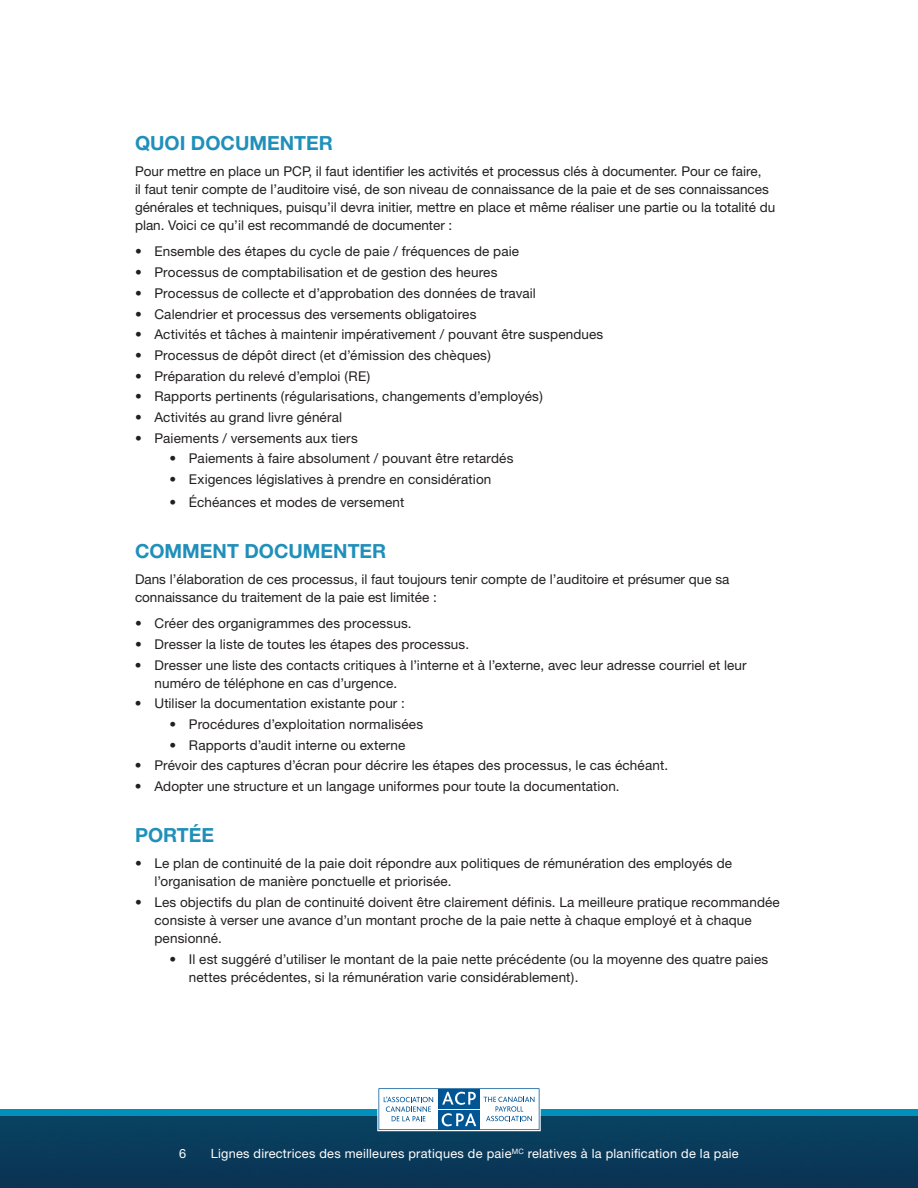
<style>
.page{position:relative;width:918px;height:1188px;background:#fff}
.page>*{position:absolute;margin:0;border:0;box-sizing:border-box;transform-origin:0 0}
.t1{font:700 19.5px "Helvetica Neue";color:#2090ba}
.t2{font:13.5px/18px "Helvetica Neue";letter-spacing:.01em;color:#231f20}
.t3{font:12.75px "Helvetica Neue";letter-spacing:.02em;color:#fff}
</style>
<div class="page">
<div style="left:0;top:1115px;width:918px;height:73px;background:#093a5a"></div>
<div style="left:0;top:1109px;width:918px;height:6px;background:#0090ba"></div>
<div style="left:377px;top:1087px;width:164px;height:44px;background:#fff"></div>
<svg style="left:378px;top:1088px;width:162px;height:42px"></svg>
<h1 class="t1" style="left:135px;top:131px;width:199px">QUOI DOCUMENTER</h1>
<p class="t2" style="left:135px;top:162px;width:642px">Pour mettre en place un PCP, il faut identifier les activités et processus clés à documenter. Pour ce faire,<br>il faut tenir compte de l’auditoire visé, de son niveau de connaissance de la paie et de ses connaissances générales et techniques, puisqu’il devra initier, mettre en place et même réaliser une partie ou la totalité du plan. Voici ce qu’il est recommandé de documenter :</p>
<p class="t2" style="left:135px;top:242px;width:386px">• Ensemble des étapes du cycle de paie / fréquences de paie</p>
<p class="t2" style="left:135px;top:263px;width:364px">• Processus de comptabilisation et de gestion des heures</p>
<p class="t2" style="left:135px;top:284px;width:402px">• Processus de collecte et d’approbation des données de travail</p>
<p class="t2" style="left:135px;top:305px;width:343px">• Calendrier et processus des versements obligatoires</p>
<p class="t2" style="left:135px;top:325px;width:470px">• Activités et tâches à maintenir impérativement / pouvant être suspendues</p>
<p class="t2" style="left:135px;top:346px;width:357px">• Processus de dépôt direct (et d’émission des chèques)</p>
<p class="t2" style="left:135px;top:367px;width:237px">• Préparation du relevé d’emploi (RE)</p>
<p class="t2" style="left:135px;top:387px;width:409px">• Rapports pertinents (régularisations, changements d’employés)</p>
<p class="t2" style="left:135px;top:408px;width:209px">• Activités au grand livre général</p>
<p class="t2" style="left:135px;top:429px;width:224px">• Paiements / versements aux tiers</p>
<p class="t2" style="left:169px;top:449px;width:345px">• Paiements à faire absolument / pouvant être retardés</p>
<p class="t2" style="left:169px;top:470px;width:323px">• Exigences législatives à prendre en considération</p>
<p class="t2" style="left:169px;top:493px;width:236px">• Échéances et modes de versement</p>
<h1 class="t1" style="left:135px;top:539px;width:253px">COMMENT DOCUMENTER</h1>
<p class="t2" style="left:135px;top:570px;width:596px">Dans l’élaboration de ces processus, il faut toujours tenir compte de l’auditoire et présumer que sa connaissance du traitement de la paie est limitée :</p>
<p class="t2" style="left:135px;top:614px;width:278px">• Créer des organigrammes des processus.</p>
<p class="t2" style="left:135px;top:635px;width:336px">• Dresser la liste de toutes les étapes des processus.</p>
<p class="t2" style="left:154px;top:656px;width:594px;text-indent:-19px">• Dresser une liste des contacts critiques à l’interne et à l’externe, avec leur adresse courriel et leur numéro de téléphone en cas d’urgence.</p>
<p class="t2" style="left:135px;top:694px;width:272px">• Utiliser la documentation existante pour :</p>
<p class="t2" style="left:169px;top:715px;width:255px">• Procédures d’exploitation normalisées</p>
<p class="t2" style="left:169px;top:736px;width:238px">• Rapports d’audit interne ou externe</p>
<p class="t2" style="left:135px;top:756px;width:535px">• Prévoir des captures d’écran pour décrire les étapes des processus, le cas échéant.</p>
<p class="t2" style="left:135px;top:777px;width:486px">• Adopter une structure et un langage uniformes pour toute la documentation.</p>
<h1 class="t1" style="left:135px;top:823px;width:81px">PORTÉE</h1>
<p class="t2" style="left:154px;top:854px;width:579px;text-indent:-19px">• Le plan de continuité de la paie doit répondre aux politiques de rémunération des employés de l’organisation de manière ponctuelle et priorisée.</p>
<p class="t2" style="left:154px;top:893px;width:627px;text-indent:-19px">• Les objectifs du plan de continuité doivent être clairement définis. La meilleure pratique recommandée consiste à verser une avance d’un montant proche de la paie nette à chaque employé et à chaque pensionné.</p>
<p class="t2" style="left:189px;top:950px;width:581px;text-indent:-19px">• I l est suggéré d’utiliser le montant de la paie nette précédente (ou la moyenne des quatre paies nettes précédentes, si la rémunération varie considérablement).</p>
<p class="t3" style="left:179px;top:1146px;width:9px">6</p>
<p class="t3" style="left:211px;top:1146px;width:530px">Lignes directrices des meilleures pratiques de paie<sup>MC</sup> relatives à la planification de la paie</p>
</div>
